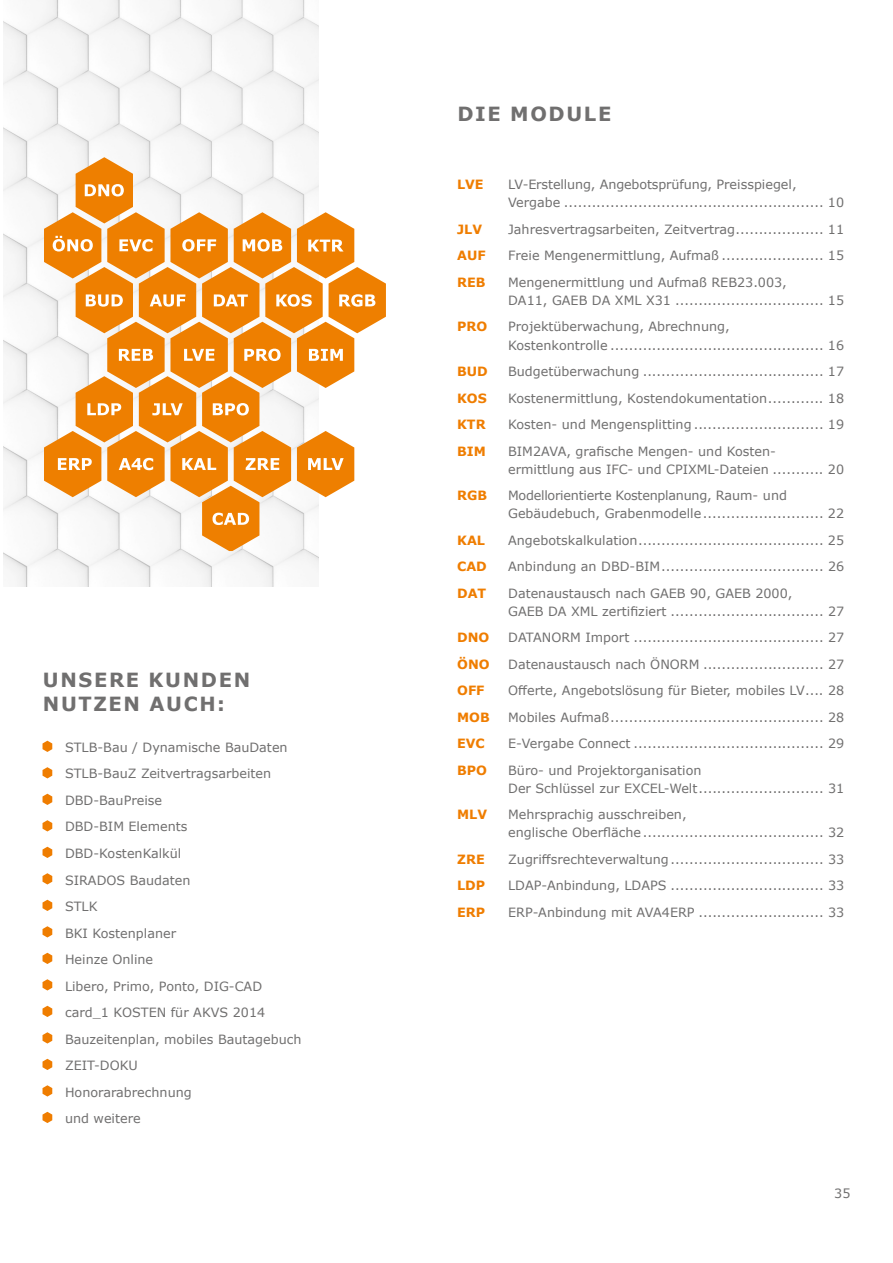
<style>
.page{position:relative;width:893px;height:1263px;background:#fff}
.page>*{position:absolute;margin:0;border:0;box-sizing:border-box;transform-origin:0 0}
.t1{font:700 19.5px/24px "Verdana";letter-spacing:.085em;color:#706f6f}
.t2{font:12.75px/26.5px "Verdana";color:#706f6f}
.t3{font:12.75px/18px "Verdana";letter-spacing:-.02em;color:#706f6f}
.t4{font:700 12.75px "Verdana";color:#ef7d00}
</style>
<div class="page">
<img style="left:3px;top:0;width:316px;height:587px">
<svg style="left:43px;top:741px;width:9px;height:11px"></svg>
<svg style="left:43px;top:767px;width:9px;height:11px"></svg>
<svg style="left:43px;top:794px;width:9px;height:11px"></svg>
<svg style="left:43px;top:820px;width:9px;height:11px"></svg>
<svg style="left:43px;top:847px;width:9px;height:11px"></svg>
<svg style="left:43px;top:873px;width:9px;height:11px"></svg>
<svg style="left:43px;top:900px;width:9px;height:11px"></svg>
<svg style="left:43px;top:926px;width:9px;height:11px"></svg>
<svg style="left:43px;top:953px;width:9px;height:11px"></svg>
<svg style="left:43px;top:979px;width:9px;height:11px"></svg>
<svg style="left:43px;top:1006px;width:9px;height:11px"></svg>
<svg style="left:43px;top:1032px;width:9px;height:11px"></svg>
<svg style="left:43px;top:1059px;width:9px;height:11px"></svg>
<svg style="left:43px;top:1085px;width:9px;height:11px"></svg>
<svg style="left:43px;top:1112px;width:9px;height:11px"></svg>
<svg style="left:44px;top:157px;width:342px;height:394px"></svg>
<h1 class="t1" style="left:43px;top:667px;width:209px">UNSERE KUNDEN<br>NUTZEN AUCH:</h1>
<p class="t2" style="left:65px;top:734px;width:238px">STLB-Bau / Dynamische BauDaten<br>STLB-BauZ Zeitvertragsarbeiten<br>DBD-BauPreise<br>DBD-BIM Elements<br>DBD-KostenKalkül<br>SIRADOS Baudaten<br>STLK<br>BKI Kostenplaner<br>Heinze Online<br>Libero, Primo, Ponto, DIG-CAD card_1 KOSTEN für AKVS 2014<br>Bauzeitenplan, mobiles Bautagebuch<br>ZEIT-DOKU<br>Honorarabrechnung<br>und weitere</p>
<h1 class="t1" style="left:457px;top:101px;width:155px">DIE MODULE</h1>
<p class="t4" style="left:457px;top:176px;width:28px">LVE</p>
<p class="t2" style="left:508px;top:176px;width:338px;line-height:18px">LV-Erstellung, Angebotsprüfung, Preisspiegel,<br>Vergabe ........................................................ 10</p>
<p class="t4" style="left:457px;top:220px;width:26px">JLV</p>
<p class="t2" style="left:508px;top:216px;width:338px">Jahresvertragsarbeiten, Zeitvertrag................... 11</p>
<p class="t4" style="left:457px;top:247px;width:30px">AUF</p>
<p class="t2" style="left:508px;top:242px;width:338px">Freie Mengenermittlung, Aufmaß ...................... 15</p>
<p class="t4" style="left:457px;top:273px;width:30px">REB</p>
<p class="t2" style="left:508px;top:273px;width:338px;line-height:18px">Mengenermittlung und Aufmaß REB23.003,<br>DA11, GAEB DA XML X31 ................................ 15</p>
<p class="t4" style="left:457px;top:318px;width:32px">PRO</p>
<p class="t2" style="left:508px;top:318px;width:338px;line-height:18px">Projektüberwachung, Abrechnung,<br>Kostenkontrolle .............................................. 16</p>
<p class="t4" style="left:457px;top:362px;width:32px">BUD</p>
<p class="t2" style="left:508px;top:358px;width:338px">Budgetüberwachung ....................................... 17</p>
<p class="t4" style="left:457px;top:389px;width:31px">KOS</p>
<p class="t2" style="left:508px;top:384px;width:338px">Kostenermittlung, Kostendokumentation............ 18</p>
<p class="t4" style="left:457px;top:415px;width:30px">KTR</p>
<p class="t2" style="left:508px;top:411px;width:338px">Kosten- und Mengensplitting ............................ 19</p>
<p class="t4" style="left:457px;top:442px;width:30px">BIM</p>
<p class="t2" style="left:508px;top:442px;width:338px;line-height:18px">BIM2AVA, grafische Mengen- und Kosten&shy;ermittlung aus IFC- und CPIXML-Dateien ........... 20</p>
<p class="t4" style="left:457px;top:486px;width:32px">RGB</p>
<p class="t3" style="left:508px;top:486px;width:338px">Modellorientierte Kostenplanung, Raum- und<br>Gebäudebuch, Grabenmodelle.......................... 22</p>
<p class="t4" style="left:457px;top:531px;width:29px">KAL</p>
<p class="t2" style="left:508px;top:526px;width:338px">Angebotskalkulation........................................ 25</p>
<p class="t4" style="left:457px;top:557px;width:31px">CAD</p>
<p class="t2" style="left:508px;top:553px;width:338px">Anbindung an DBD-BIM................................... 26</p>
<p class="t4" style="left:457px;top:584px;width:31px">DAT</p>
<p class="t2" style="left:508px;top:584px;width:338px;line-height:18px">Datenaustausch nach GAEB 90, GAEB 2000,<br>GAEB DA XML zertifiziert ................................. 27</p>
<p class="t4" style="left:457px;top:628px;width:34px">DNO</p>
<p class="t2" style="left:508px;top:624px;width:338px">DATANORM Import ......................................... 27</p>
<p class="t4" style="left:457px;top:655px;width:34px">ÖNO</p>
<p class="t2" style="left:508px;top:650px;width:338px">Datenaustausch nach ÖNORM .......................... 27</p>
<p class="t4" style="left:457px;top:681px;width:29px">OFF</p>
<p class="t2" style="left:508px;top:677px;width:338px">Offerte, Angebotslösung für Bieter, mobiles LV.... 28</p>
<p class="t4" style="left:457px;top:708px;width:34px">MOB</p>
<p class="t2" style="left:508px;top:704px;width:338px">Mobiles Aufmaß.............................................. 28</p>
<p class="t4" style="left:457px;top:734px;width:29px">EVC</p>
<p class="t2" style="left:508px;top:730px;width:338px">E-Vergabe Connect ......................................... 29</p>
<p class="t4" style="left:457px;top:761px;width:31px">BPO</p>
<p class="t2" style="left:508px;top:761px;width:338px;line-height:18px">Büro- und Projektorganisation<br>Der Schlüssel zur EXCEL-Welt........................... 31</p>
<p class="t4" style="left:457px;top:805px;width:31px">MLV</p>
<p class="t2" style="left:508px;top:805px;width:338px;line-height:18px">Mehrsprachig ausschreiben,<br>englische Oberfläche....................................... 32</p>
<p class="t4" style="left:457px;top:850px;width:29px">ZRE</p>
<p class="t2" style="left:508px;top:846px;width:338px">Zugriffsrechteverwaltung................................. 33</p>
<p class="t4" style="left:457px;top:876px;width:30px">LDP</p>
<p class="t2" style="left:508px;top:872px;width:338px">LDAP-Anbindung, LDAPS ................................. 33</p>
<p class="t4" style="left:457px;top:903px;width:30px">ERP</p>
<p class="t2" style="left:508px;top:899px;width:338px">ERP-Anbindung mit AVA4ERP ........................... 33</p>
<p class="t2" style="left:834px;top:1180px;width:18px">35</p>
</div>
